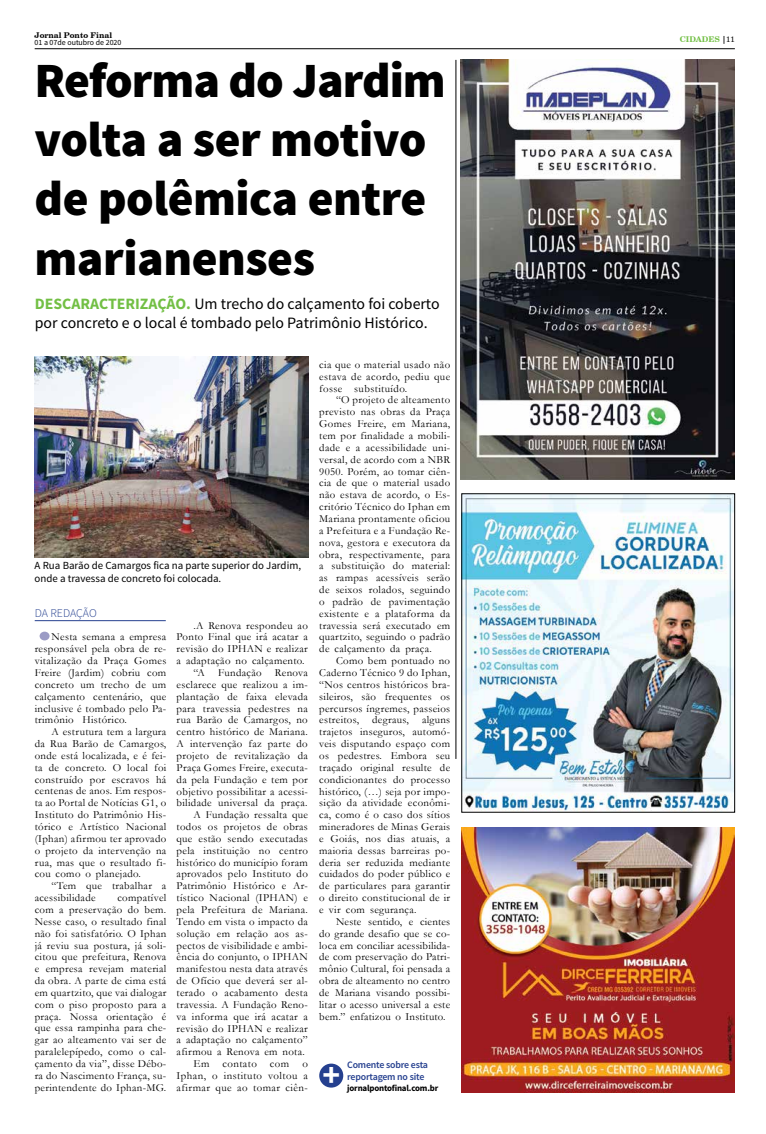
<style>
.page{position:relative;width:766px;height:1134px;background:#fff}
.page>*{position:absolute;margin:0;border:0;box-sizing:border-box;transform-origin:0 0}
.t1{font:900 49.4px/59.2px "Source Sans Pro";letter-spacing:-.01em;color:#000}
.t2{font:700 33.6px "Source Sans Pro";color:#fff}
.t3{font:15.8px/19px "Source Sans Pro";color:#000}
.t4{font:300 11.8px "Source Sans Pro";letter-spacing:-.01em;color:#25408f}
.t5{font:10.9px/11.8px "Garamond";letter-spacing:.03em;color:#000;text-align:justify}
.t6{font:10.9px/13px "Source Sans Pro";color:#000}
.t7{font:600 9.9px/11.8px "Source Sans Pro";letter-spacing:-.02em;color:#25408f}
.t8{font:700 8.9px "Source Sans Pro";letter-spacing:-.02em;color:#000}
.t9{font:7.9px "Source Sans Pro";color:#000}
.t10{font:700 7.9px "Century Schlbk Cyrillic BT";color:#000}
.t11{font:700 7.9px "Century Schlbk Cyrillic BT";color:#72bf44}
.s1{font-weight:700;color:#72bf44}
.s2{color:#000}
.s3{font-weight:400;color:#000}
</style>
<div class="page">
<hr style="left:35px;top:49px;width:699px;height:1px;background:#000">
<img style="left:460px;top:60px;width:274px;height:419px">
<img style="left:461px;top:827px;width:273px;height:265px">
<img style="left:463px;top:496px;width:269px;height:314px">
<hr style="left:455px;top:60px;width:1px;height:699px;background:#000">
<hr style="left:35px;top:620px;width:131px;height:1px;background:#25408f">
<div style="left:40px;top:632px;width:10px;height:8px;background:#9b9bc5;border-radius:50%"></div>
<img style="left:35px;top:356px;width:273px;height:201px">
<div style="left:319px;top:1063px;width:24px;height:24px;background:#25408f;border-radius:50%"></div>
<p class="t10" style="left:35px;top:30px;width:79px">Jornal Ponto Final</p>
<p class="t9" style="left:35px;top:38px;width:88px">01 a 07de outubro de 2020</p>
<h1 class="t1" style="left:35px;top:53px;width:412px">Reforma do Jardim volta a ser motivo de polêmica entre marianenses</h1>
<h3 class="t3" style="left:35px;top:294px;width:406px"><span class="s1">DESCARACTERIZAÇÃO.</span> Um trecho do calçamento foi coberto por concreto e o local é tombado pelo Patrimônio Histórico.</h3>
<p class="t6" style="left:35px;top:559px;width:268px">A Rua Barão de Camargos fica na parte superior do Jardim, onde a travessa de concreto foi colocada.</p>
<p class="t4" style="left:35px;top:606px;width:64px">DA REDAÇÃO</p>
<p class="t5" style="left:35px;top:631px;width:133px;text-indent:17px">Nesta semana a empresa responsável pela obra de re&shy;vitalização da Praça Gomes Freire (Jardim) cobriu com concreto um trecho de um calçamento centenário, que inclusive é tombado pelo Pa&shy;trimônio Histórico.</p>
<p class="t5" style="left:35px;top:726px;width:133px;text-indent:17px">A estrutura tem a largura da Rua Barão de Camargos, onde está localizada, e é fei&shy;ta de concreto. O local foi construído por escravos há centenas de anos. Em respos&shy;ta ao Portal de Notícias G1, o Instituto do Patrimônio His&shy;tórico e Artístico Nacional (Iphan) afirmou ter aprovado o projeto da intervenção na rua, mas que o resultado fi&shy;cou como o planejado.</p>
<p class="t5" style="left:35px;top:880px;width:133px;text-indent:17px">“Tem que trabalhar a acessibilidade</p>
<p class="t5" style="left:35px;top:891px;width:133px;text-indent:83px">compatível com a preservação do bem.<br>Nesse caso, o resultado final não foi satisfatório. O Iphan já reviu sua postura, já soli&shy;citou que prefeitura, Renova e empresa revejam material da obra. A parte de cima está em quartzito, que vai dialogar com o piso proposto para a praça. Nossa orientação é que essa rampinha para che&shy;gar ao alteamento vai ser de paralelepípedo, como o cal&shy;çamento da via”, disse Débo&shy;ra do Nascimento França, su&shy;perintendente do Iphan-MG.</p>
<p class="t5" style="left:176px;top:619px;width:133px;text-align:right">.A Renova respondeu ao<br>Ponto Final que irá acatar a revisão do IPHAN e realizar a adaptação no calçamento. “A Fundação Renova esclarece que realizou a im&shy;plantação de faixa elevada para travessia pedestres na rua Barão de Camargos, no centro histórico de Mariana.<br>A intervenção faz parte do projeto de revitalização da<br>Praça Gomes Freire, executa&shy;da pela Fundação e tem por objetivo possibilitar a acessi&shy;bilidade universal da praça.<br>A Fundação ressalta que todos os projetos de obras que estão sendo executadas pela instituição no centro histórico do município foram aprovados pelo Instituto do<br>Patrimônio Histórico e Ar&shy;tístico Nacional (IPHAN) e pela Prefeitura de Mariana.<br>Tendo em vista o impacto da solução em relação aos as&shy;pectos de visibilidade e ambi&shy;ência do conjunto, o IPHAN manifestou nesta data através de Ofício que deverá ser al&shy;terado o acabamento desta travessia. A Fundação Reno&shy;va informa que irá acatar a revisão do IPHAN e realizar a adaptação no calçamento” afirmou a Renova em nota.<br>Em contato com o<br>Iphan, o instituto voltou a afirmar que ao tomar ciên-</p>
<p class="t5" style="left:319px;top:358px;width:132px">cia que o material usado não estava de acordo, pediu que fosse substituído.</p>
<p class="t5" style="left:319px;top:394px;width:132px;text-indent:17px">“O projeto de alteamento previsto nas obras da Praça Gomes Freire, em Mariana, tem por finalidade a mobili&shy;dade e a acessibilidade uni&shy;versal, de acordo com a NBR 9050. Porém, ao tomar ciên&shy;cia de que o material usado não estava de acordo, o Es&shy;critório Técnico do Iphan em Mariana prontamente oficiou a Prefeitura e a Fundação Re&shy;nova, gestora e executora da obra, respectivamente, para a substituição do material: as rampas acessíveis serão de seixos rolados, seguindo o padrão de pavimentação existente e a plataforma da travessia será executado em quartzito, seguindo o padrão de calçamento da praça.</p>
<p class="t5" style="left:319px;top:654px;width:132px;text-indent:17px">Como bem pontuado no Caderno Técnico 9 do Iphan, “Nos centros históricos bra&shy;sileiros, são frequentes os percursos íngremes, passeios estreitos, degraus, alguns trajetos inseguros, automó&shy;veis disputando espaço com os pedestres. Embora seu traçado original resulte de condicionantes do processo histórico, (…) seja por impo&shy;sição da atividade econômi&shy;ca, como é o caso dos sítios mineradores de Minas Gerais e Goiás, nos dias atuais, a maioria dessas barreiras po&shy;deria ser reduzida mediante cuidados do poder público e de particulares para garantir o direito constitucional de ir e vir com segurança.</p>
<p class="t5" style="left:319px;top:915px;width:132px;text-indent:17px">Neste sentido, e cientes do grande desafio que se co&shy;loca em conciliar acessibilida&shy;de com preservação do Patri&shy;mônio Cultural, foi pensada a obra de alteamento no centro de Mariana visando possibi&shy;litar o acesso universal a este bem.” enfatizou o Instituto.</p>
<h2 class="t2" style="left:322px;top:1053px;width:19px">+</h2>
<p class="t7" style="left:347px;top:1059px;width:82px">Comente sobre esta reportagem no site</p>
<p class="t8" style="left:347px;top:1082px;width:92px">jornalpontofinal.com.br</p>
<p class="t11" style="left:679px;top:34px;width:57px">CIDADES <span class="s2">|</span><span class="s3">11</span></p>
</div>
